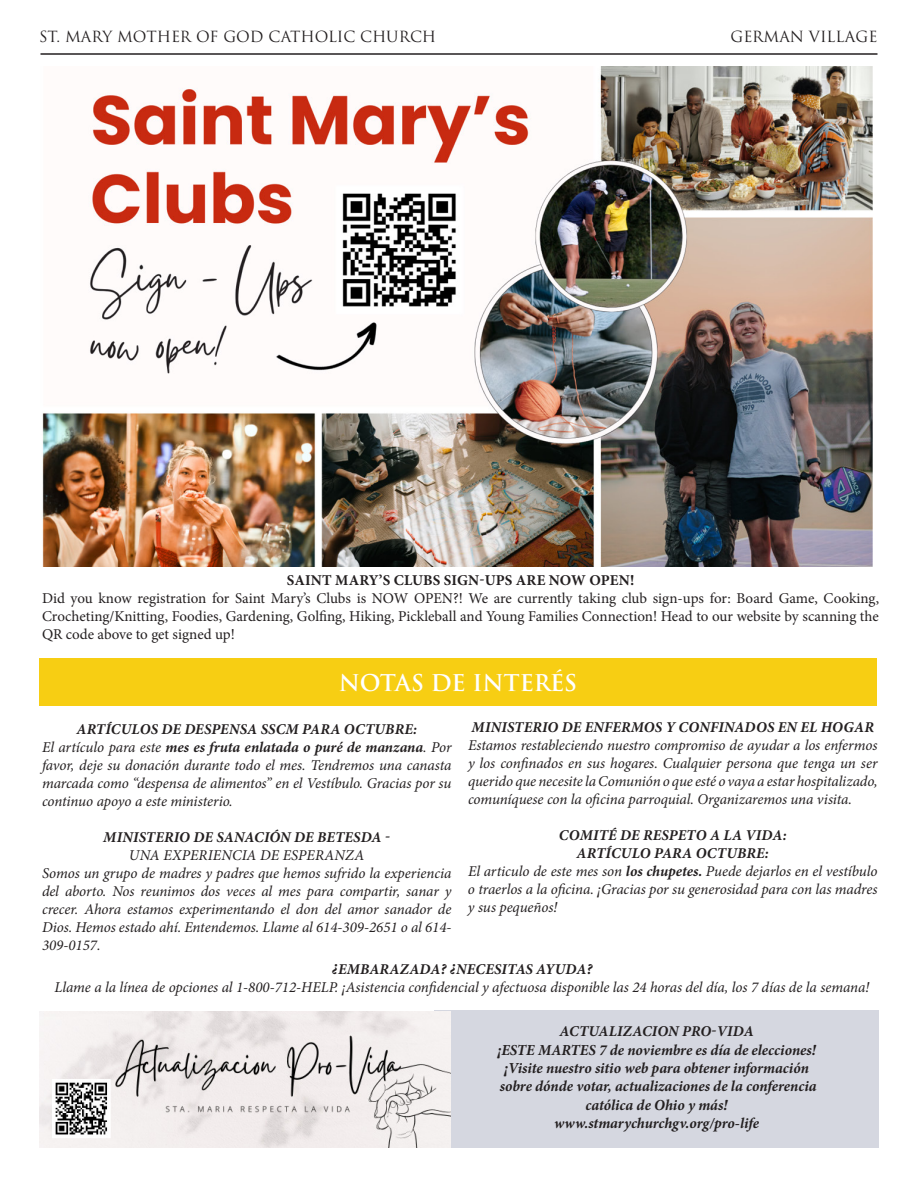
<style>
.page{position:relative;width:918px;height:1188px;background:#fff}
.page>*{position:absolute;margin:0;border:0;box-sizing:border-box;transform-origin:0 0}
.t1{font:600 22.5px "Trajan Pro 3";letter-spacing:-.005em;color:#fff}
.t2{font:italic 700 15.3px "Minion Pro";letter-spacing:-.005em;color:#231f20}
.Header_Spanish{font:italic 15px/18px "Minion Pro";letter-spacing:-.005em;color:#231f20;text-align:justify}
.t3{font:15px/18px "Minion Pro";color:#231f20;text-align:justify}
.Header_Spanish-2{font:italic 700 15px "Minion Pro";letter-spacing:.01em;color:#231f20}
.t4{font:15px "Trajan Pro 3";color:#231f20}
.Header_English{font:700 15px "Minion Pro";letter-spacing:.01em;color:#231f20}
.s1{font-weight:700}
</style>
<div class="page">
<hr style="left:40px;top:53px;width:838px;height:2px;background:#231f20">
<div style="left:434px;top:1010px;width:445px;height:138px;background:#d5d7e0"></div>
<img style="left:40px;top:1011px;width:411px;height:137px">
<img style="left:42px;top:67px;width:830px;height:500px">
<div style="left:39px;top:658px;width:838px;height:48px;background:#f7ce13"></div>
<p class="t4" style="left:39px;top:26px;width:399px">ST. MARY MOTHER OF GOD CATHOLIC CHURCH</p>
<p class="t4" style="left:731px;top:26px;width:148px">GERMAN VILLAGE</p>
<p class="Header_English" style="left:287px;top:570px;width:349px">SAINT MARY’S CLUBS SIGN-UPS ARE NOW OPEN!</p>
<p class="t3" style="left:42px;top:590px;width:839px">Did you know registration for Saint Mary’s Clubs is NOW OPEN?! We are currently taking club sign-ups for: Board Game, Cooking, Crocheting/Knitting, Foodies, Gardening, Golfing, Hiking, Pickleball and Young Families Connection! Head to our website by scanning the QR code above to get signed up!</p>
<p class="t1" style="left:339px;top:666px;width:240px">NOTAS DE INTERÉS</p>
<p class="Header_Spanish-2" style="left:472px;top:717px;width:404px">MINISTERIO DE ENFERMOS Y CONFINADOS EN EL HOGAR</p>
<p class="Header_Spanish" style="left:468px;top:736px;width:411px">Estamos restableciendo nuestro compromiso de ayudar a los enfermos y los confinados en sus hogares. Cualquier persona que tenga un ser querido que necesite la Comunión o que esté o vaya a estar hospitalizado, comuníquese con la oficina parroquial. Organizaremos una visita.</p>
<p class="Header_Spanish-2" style="left:559px;top:825px;width:229px">COMITÉ DE RESPETO A LA VIDA:</p>
<p class="Header_Spanish-2" style="left:577px;top:843px;width:194px">ARTÍCULO PARA OCTUBRE:</p>
<p class="Header_Spanish" style="left:468px;top:862px;width:411px">El articulo de este mes son <span class="s1">los chupetes.</span> Puede dejarlos en el vestíbulo o traerlos a la oficina. ¡Gracias por su generosidad para con las madres y sus pequeños!</p>
<p class="Header_Spanish-2" style="left:76px;top:718px;width:342px">ARTÍCULOS DE DESPENSA SSCM PARA OCTUBRE:</p>
<p class="Header_Spanish" style="left:42px;top:738px;width:411px">El artículo para este <span class="s1">mes es fruta enlatada o puré de manzana</span>. Por favor, deje su donación durante todo el mes. Tendremos una canasta marcada como “despensa de alimentos” en el Vestíbulo. Gracias por su continuo apoyo a este ministerio.</p>
<p class="Header_Spanish-2" style="left:103px;top:826px;width:288px">MINISTERIO DE SANACIÓN DE BETESDA -</p>
<p class="Header_Spanish" style="left:129px;top:846px;width:237px">UNA EXPERIENCIA DE ESPERANZA</p>
<p class="Header_Spanish" style="left:42px;top:864px;width:411px">Somos un grupo de madres y padres que hemos sufrido la experiencia del aborto. Nos reunimos dos veces al mes para compartir, sanar y crecer. Ahora estamos experimentando el don del amor sanador de Dios. Hemos estado ahí. Entendemos. Llame al 614-309-2651 o al 614- 309-0157.</p>
<p class="Header_Spanish-2" style="left:332px;top:958px;width:262px">¿EMBARAZADA? ¿NECESITAS AYUDA?</p>
<p class="Header_Spanish" style="left:55px;top:978px;width:816px">Llame a la línea de opciones al 1-800-712-HELP. ¡Asistencia confidencial y afectuosa disponible las 24 horas del día, los 7 días de la semana!</p>
<p class="Header_Spanish-2" style="left:559px;top:1021px;width:196px">ACTUALIZACION PRO-VIDA</p>
<p class="t2" style="left:497px;top:1039px;width:320px">¡ESTE MARTES 7 de noviembre es día de elecciones!</p>
<p class="t2" style="left:504px;top:1057px;width:306px">¡Visite nuestro sitio web para obtener información</p>
<p class="t2" style="left:500px;top:1075px;width:318px">sobre dónde votar, actualizaciones de la conferencia</p>
<p class="t2" style="left:586px;top:1094px;width:144px">católica de Ohio y más!</p>
<p class="Header_Spanish-2" style="left:554px;top:1112px;width:206px">www.stmarychurchgv.org/pro-life</p>
</div>
